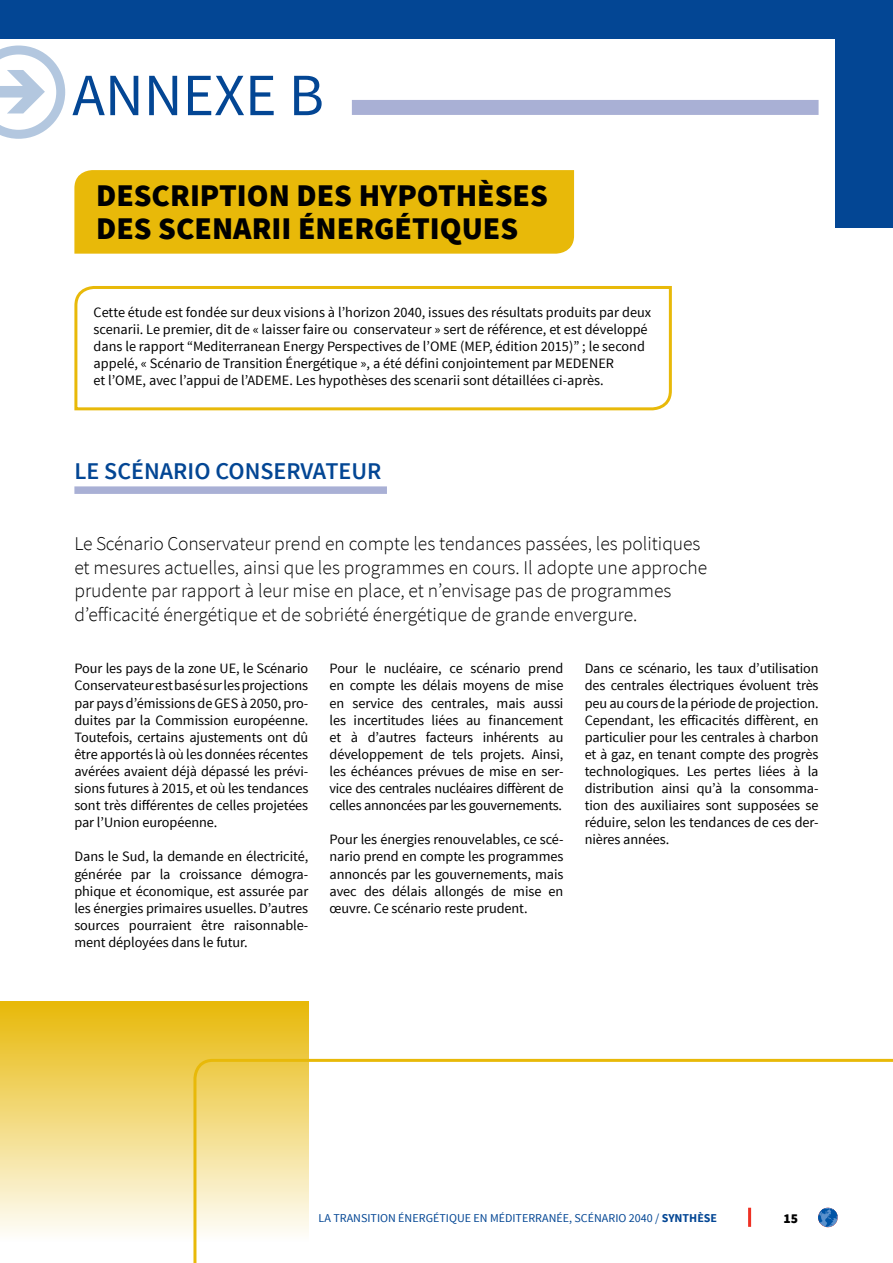
<style>
.page{position:relative;width:893px;height:1263px;background:#fff}
.page>*{position:absolute;margin:0;border:0;box-sizing:border-box;transform-origin:0 0}
.t1{font:60px "Source Sans Pro";color:#034694}
.t2{font:900 31.5px/33px "Source Sans Pro";color:#000}
.t3{font:600 24px "Source Sans Pro";color:#034694}
.t4{font:300 19.5px/23.4px "Source Sans Pro";color:#000}
.t5{font:14.25px/17.1px "Source Sans Pro";letter-spacing:-.005em;color:#000;text-align:justify}
.t6{font:900 13.5px "Source Sans Pro";color:#000}
.t7{font:12px "Source Sans Pro";color:#034694}
.s1{font-weight:700}
</style>
<div class="page">
<div style="left:0;top:1001px;width:308px;height:262px;background:linear-gradient(to bottom,#e7b909,#fff)"></div>
<div style="left:0;top:0;width:893px;height:38px;background:#034694"></div>
<div style="left:836px;top:0;width:57px;height:227px;background:#034694"></div>
<svg style="left:74px;top:286px;width:598px;height:125px"></svg>
<div style="left:352px;top:100px;width:467px;height:15px;background:#a9b0d5"></div>
<svg style="left:0;top:45px;width:65px;height:94px"></svg>
<div style="left:74px;top:486px;width:313px;height:8px;background:#a9b0d5"></div>
<div style="left:74px;top:170px;width:500px;height:84px;background:#e8b909"></div>
<svg style="left:192px;top:1057px;width:701px;height:206px"></svg>
<p class="t1" style="left:72px;top:58px;width:253px">ANNEXE B</p>
<p class="t2" style="left:96px;top:180px;width:453px">DESCRIPTION DES HYPOTHÈSES<br>DES SCENARII ÉNERGÉTIQUES</p>
<p class="t5" style="left:94px;top:304px;width:559px;text-align:left">Cette étude est fondée sur deux visions à l’horizon 2040, issues des résultats produits par deux scenarii. Le premier, dit de « laisser faire ou conservateur » sert de référence, et est développé dans le rapport “Mediterranean Energy Perspectives de l’OME (MEP, édition 2015)” ; le second appelé, « Scénario de Transition Énergétique », a été défini conjointement par MEDENER<br>et l’OME, avec l’appui de l’ADEME. Les hypothèses des scenarii sont détaillées ci-après.</p>
<p class="t3" style="left:74px;top:456px;width:309px">LE SCÉNARIO CONSERVATEUR</p>
<p class="t4" style="left:74px;top:532px;width:634px">Le Scénario Conservateur prend en compte les tendances passées, les politiques et mesures actuelles, ainsi que les programmes en cours. Il adopte une approche prudente par rapport à leur mise en place, et n’envisage pas de programmes</p>
<p class="t4" style="left:74px;top:603px;width:564px">d’efficacité énergétique et de sobriété énergétique de grande envergure.</p>
<p class="t5" style="left:74px;top:660px;width:235px">Pour les pays de la zone UE, le Scénario Conservateur est basé sur les projections par pays d’émissions de GES à 2050, pro&shy;duites par la Commission européenne.<br>Toutefois, certains ajustements ont dû être apportés là où les données récentes avérées avaient déjà dépassé les prévi&shy;sions futures à 2015, et où les tendances sont très différentes de celles projetées par l’Union européenne.</p>
<p class="t5" style="left:74px;top:848px;width:235px">Dans le Sud, la demande en électricité, générée par la croissance démogra&shy;phique et économique, est assurée par les énergies primaires usuelles. D’autres sources pourraient être raisonnable&shy;ment déployées dans le futur.</p>
<p class="t5" style="left:330px;top:660px;width:235px">Pour le nucléaire, ce scénario prend en compte les délais moyens de mise en service des centrales, mais aussi les incertitudes liées au financement et à d’autres facteurs inhérents au développement de tels projets. Ainsi, les échéances prévues de mise en ser&shy;vice des centrales nucléaires diffèrent de celles annoncées par les gouvernements.</p>
<p class="t5" style="left:330px;top:831px;width:235px">Pour les énergies renouvelables, ce scé&shy;nario prend en compte les programmes annoncés par les gouvernements, mais avec des délais allongés de mise en œuvre. Ce scénario reste prudent.</p>
<p class="t5" style="left:585px;top:660px;width:235px">Dans ce scénario, les taux d’utilisation des centrales électriques évoluent très peu au cours de la période de projection.<br>Cependant, les efficacités diffèrent, en particulier pour les centrales à charbon et à gaz, en tenant compte des progrès technologiques. Les pertes liées à la distribution ainsi qu’à la consomma&shy;tion des auxiliaires sont supposées se réduire, selon les tendances de ces der&shy;nières années.</p>
<p class="t7" style="left:319px;top:1210px;width:400px">LA TRANSITION ÉNERGÉTIQUE EN MÉDITERRANÉE, SCÉNARIO 2040 / <span class="s1">SYNTHÈSE</span></p>
<p class="t6" style="left:783px;top:1209px;width:16px">15</p>
</div>
